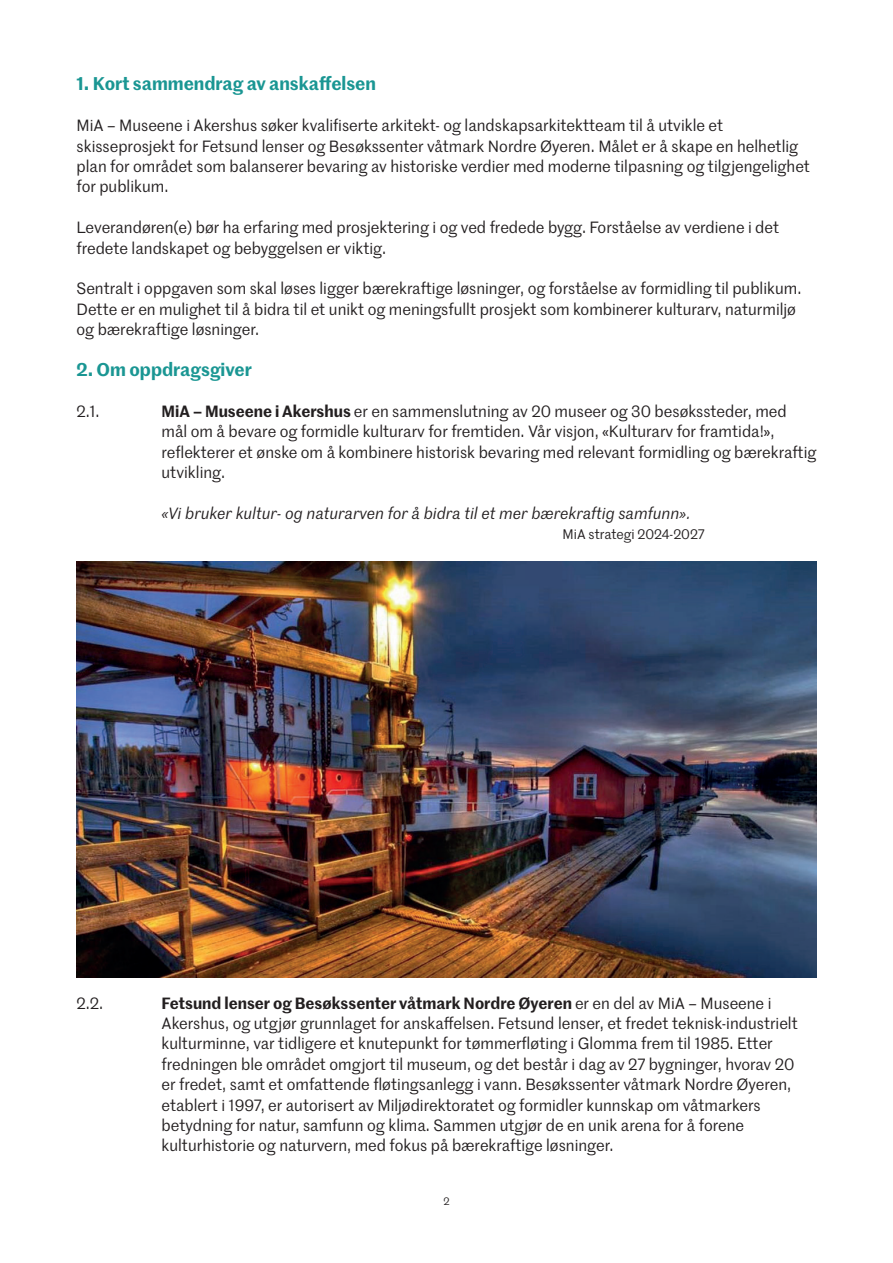
<style>
.page{position:relative;width:893px;height:1263px;background:#fff}
.page>*{position:absolute;margin:0;border:0;box-sizing:border-box;transform-origin:0 0}
.t1{font:600 18px "Marr Sans";color:#1a9693}
.t2{font:15.9px/20.4px "Marr Sans";color:#231f20}
.t3{font:italic 15.9px "Marr Sans";color:#231f20}
.t4{font:13.5px "Marr Sans";color:#231f20}
.t5{font:10.5px "Marr Sans";color:#231f20}
.s1{font-weight:600}
</style>
<div class="page">
<img style="left:77px;top:561px;width:739px;height:416px">
<p class="t1" style="left:77px;top:70px;width:301px">1. Kort sammendrag av anskaffelsen</p>
<p class="t2" style="left:77px;top:115px;width:735px">MiA – Museene i Akershus søker kvalifiserte arkitekt- og landskapsarkitektteam til å utvikle et skisseprosjekt for Fetsund lenser og Besøkssenter våtmark Nordre Øyeren. Målet er å skape en helhetlig plan for området som balanserer bevaring av historiske verdier med moderne tilpasning og tilgjengelighet for publikum.</p>
<p class="t2" style="left:77px;top:217px;width:704px">Leverandøren(e) bør ha erfaring med prosjektering i og ved fredede bygg. Forståelse av verdiene i det fredete landskapet og bebyggelsen er viktig.</p>
<p class="t2" style="left:77px;top:278px;width:726px">Sentralt i oppgaven som skal løses ligger bærekraftige løsninger, og forståelse av formidling til publikum.<br>Dette er en mulighet til å bidra til et unikt og meningsfullt prosjekt som kombinerer kulturarv, naturmiljø og bærekraftige løsninger.</p>
<p class="t1" style="left:77px;top:356px;width:177px">2. Om oppdragsgiver</p>
<p class="t2" style="left:77px;top:400px;width:25px">2.1.</p>
<p class="t2" style="left:162px;top:400px;width:656px"><span class="s1">MiA – Museene i Akershus</span> er en sammenslutning av 20 museer og 30 besøkssteder, med mål om å bevare og formidle kulturarv for fremtiden. Vår visjon, «Kulturarv for framtida!», reflekterer et ønske om å kombinere historisk bevaring med relevant formidling og bærekraftig utvikling.</p>
<p class="t3" style="left:162px;top:502px;width:530px">«Vi bruker kultur- og naturarven for å bidra til et mer bærekraftig samfunn».</p>
<p class="t4" style="left:563px;top:525px;width:144px">MiA strategi 2024-2027</p>
<p class="t2" style="left:77px;top:992px;width:28px">2.2.</p>
<p class="t2" style="left:162px;top:992px;width:638px"><span class="s1">Fetsund lenser og Besøkssenter våtmark Nordre Øyeren</span> er en del av MiA – Museene i Akershus, og utgjør grunnlaget for anskaffelsen. Fetsund lenser, et fredet teknisk-industrielt kulturminne, var tidligere et knutepunkt for tømmerfløting i Glomma frem til 1985. Etter fredningen ble området omgjort til museum, og det består i dag av 27 bygninger, hvorav 20 er fredet, samt et omfattende fløtingsanlegg i vann. Besøkssenter våtmark Nordre Øyeren, etablert i 1997, er autorisert av Miljødirektoratet og formidler kunnskap om våtmarkers betydning for natur, samfunn og klima. Sammen utgjør de en unik arena for å forene kulturhistorie og naturvern, med fokus på bærekraftige løsninger.</p>
<p class="t5" style="left:443px;top:1194px;width:8px">2</p>
</div>
